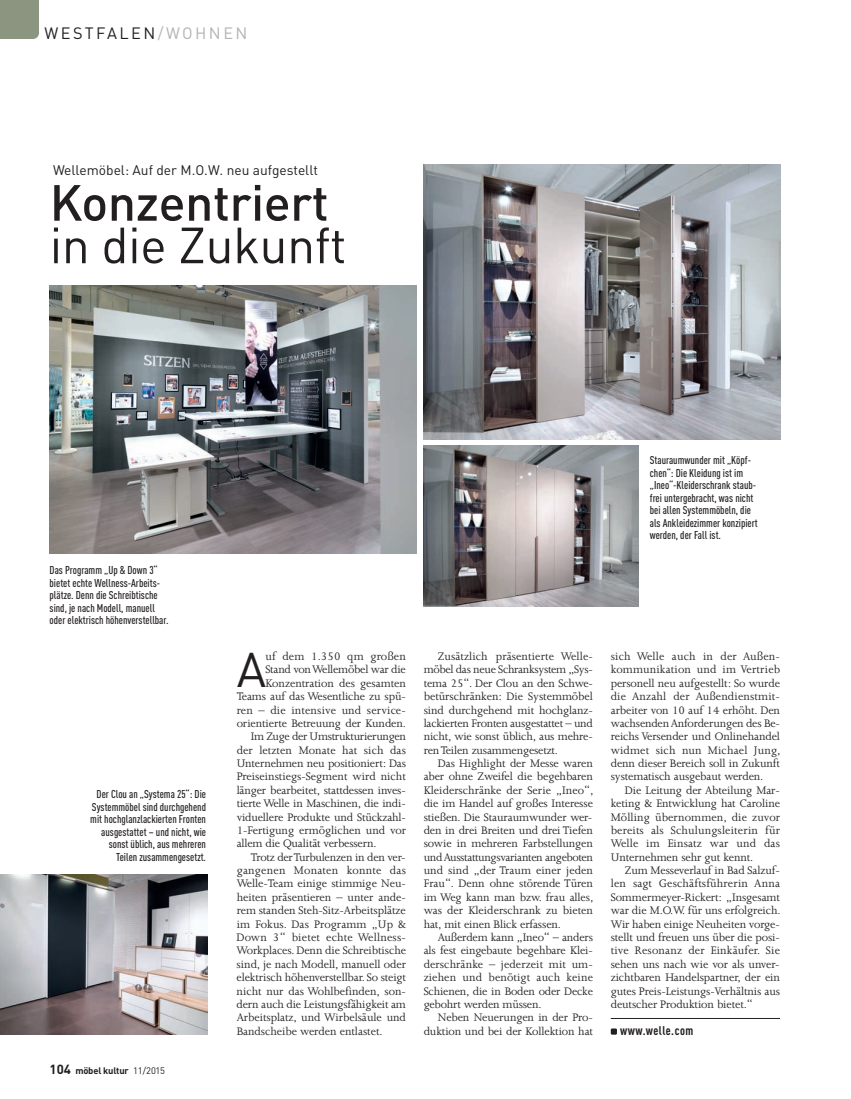
<style>
.page{position:relative;width:851px;height:1099px;background:#fff}
.page>*{position:absolute;margin:0;border:0;box-sizing:border-box;transform-origin:0 0}
.t1{font:500 50px "DIN Pro";letter-spacing:-.01em;color:#231f20}
.t2{font:50px "DIN Pro";letter-spacing:-.01em;color:#231f20}
.t3{font:48px "DIN Pro";color:#231f20}
.t4{font:16.25px "DIN Pro";letter-spacing:.15em;color:#231f20}
.t5{font:13.75px "DIN Pro";color:#231f20}
.t6{font:12.5px/13.4px "Joanna";letter-spacing:-.01em;color:#231f20;text-align:justify}
.t7{font:12.5px "Joanna";letter-spacing:.015em;color:#231f20}
.t8{font:12.5px "Joanna";letter-spacing:.01em;color:#231f20}
.t9{font:12.5px "Joanna";letter-spacing:-.03em;color:#231f20}
.t10{font:700 condensed 12.5px "DIN Pro";letter-spacing:.04em;color:#231f20}
.t11{font:500 condensed 11.25px/12.5px "DIN Pro";color:#231f20}
.t12{font:700 9.38px "DIN Pro";letter-spacing:-.02em;color:#231f20}
.s1{color:#b2b3b7}
.s2{font-size:13.12px}
.s3{font-weight:400}
</style>
<div class="page">
<img style="left:50px;top:285px;width:366px;height:268px">
<img style="left:423px;top:446px;width:215px;height:160px">
<img style="left:423px;top:165px;width:357px;height:274px">
<div style="left:0;top:0;width:39px;height:39px;background:#8b9580"></div>
<hr style="left:610px;top:1018px;width:170px;height:1px;background:#231f20">
<div style="left:610px;top:1028px;width:7px;height:6px;background:#231f20"></div>
<img style="left:0;top:874px;width:207px;height:160px">
<h3 class="t4" style="left:44px;top:27px;width:204px">WESTFALEN<span class="s1">/WOHNEN</span></h3>
<p class="t5" style="left:53px;top:165px;width:266px">Wellemöbel: Auf der M.O.W. neu aufgestellt</p>
<h1 class="t1" style="left:50px;top:185px;width:280px">Konzentriert</h1>
<h1 class="t2" style="left:50px;top:228px;width:298px">in die Zukunft</h1>
<p class="t11" style="left:50px;top:565px;width:120px">Das Programm „Up &amp; Down 3“ bietet echte Wellness-Arbeits&shy;plätze. Denn die Schreibtische sind, je nach Modell, manuell oder elektrisch höhenverstellbar.</p>
<p class="t11" style="left:90px;top:789px;width:117px;text-align:right">Der Clou an „Systema 25“: Die<br>Systemmöbel sind durchgehend mit hochglanzlackierten Fronten ausgestattet – und nicht, wie sonst üblich, aus mehreren<br>Teilen zusammengesetzt.</p>
<p class="t12" style="left:50px;top:1066px;width:117px"><span class="s2">104</span> möbel kultur <span class="s3">11/2015</span></p>
<p class="t11" style="left:649px;top:455px;width:109px">Stauraumwunder mit „Köpf&shy;chen“: Die Kleidung ist im „Ineo“-Kleiderschrank staub&shy;frei untergebracht, was nicht bei allen Systemmöbeln, die als Ankleidezimmer konzipiert werden, der Fall ist.</p>
<h2 class="t3" style="left:237px;top:652px;width:31px">A</h2>
<p class="t8" style="left:265px;top:651px;width:142px">uf dem 1.350 qm großen</p>
<p class="t6" style="left:265px;top:664px;width:142px">Stand von Wellemöbel war die</p>
<p class="t6" style="left:265px;top:677px;width:142px">Konzentration des gesamten</p>
<p class="t6" style="left:237px;top:690px;width:171px">Teams auf das Wesentliche zu spü-</p>
<p class="t8" style="left:237px;top:705px;width:171px">ren – die intensive und service -</p>
<p class="t6" style="left:237px;top:717px;width:171px">orientierte Betreuung der Kunden.</p>
<p class="t9" style="left:251px;top:731px;width:157px">Im Zuge der Umstrukturierungen</p>
<p class="t6" style="left:237px;top:744px;width:171px">der letzten Monate hat sich das</p>
<p class="t6" style="left:237px;top:757px;width:171px">Unternehmen neu positioniert: Das</p>
<p class="t6" style="left:237px;top:771px;width:171px">Preiseinstiegs-Segment wird nicht</p>
<p class="t6" style="left:237px;top:784px;width:170px">länger bearbeitet, stattdessen inves-</p>
<p class="t6" style="left:237px;top:797px;width:170px">tierte Welle in Maschinen, die indi-</p>
<p class="t6" style="left:237px;top:811px;width:171px">viduellere Produkte und Stückzahl-</p>
<p class="t6" style="left:237px;top:824px;width:171px">1-Fertigung ermöglichen und vor</p>
<p class="t6" style="left:237px;top:837px;width:141px">allem die Qualität verbessern.</p>
<p class="t6" style="left:251px;top:851px;width:156px">Trotz der Turbulenzen in den ver-</p>
<p class="t7" style="left:237px;top:865px;width:171px">gangenen Monaten konnte das</p>
<p class="t6" style="left:237px;top:878px;width:171px">Welle-Team einige stimmige Neu-</p>
<p class="t6" style="left:237px;top:891px;width:171px">heiten präsentieren – unter ande-</p>
<p class="t6" style="left:237px;top:904px;width:171px">rem standen Steh-Sitz-Arbeitsplätze</p>
<p class="t6" style="left:237px;top:918px;width:171px">im Fokus. Das Programm „Up &amp;</p>
<p class="t7" style="left:236px;top:932px;width:171px">Down 3“ bietet echte Wellness-</p>
<p class="t6" style="left:236px;top:944px;width:171px">Workplaces. Denn die Schreibtische</p>
<p class="t6" style="left:236px;top:958px;width:171px">sind, je nach Modell, manuell oder</p>
<p class="t6" style="left:236px;top:971px;width:171px">elektrisch höhenverstellbar. So steigt</p>
<p class="t6" style="left:236px;top:985px;width:171px">nicht nur das Wohlbefinden, son-</p>
<p class="t6" style="left:236px;top:998px;width:171px">dern auch die Leistungsfähigkeit am</p>
<p class="t6" style="left:237px;top:1011px;width:171px">Arbeitsplatz, und Wirbelsäule und</p>
<p class="t6" style="left:237px;top:1025px;width:147px">Bandscheibe werden entlastet.</p>
<p class="t6" style="left:423px;top:650px;width:171px;text-indent:14px">Zusätzlich präsentierte Welle - möbel das neue Schranksystem „Sys - tema 25“. Der Clou an den Schwe&shy;betürschränken: Die Systemmöbel sind durchgehend mit hochglanz - lackierten Fronten ausgestattet – und nicht, wie sonst üblich, aus mehre&shy;ren Teilen zusammengesetzt.</p>
<p class="t6" style="left:423px;top:757px;width:171px;text-indent:14px">Das Highlight der Messe waren aber ohne Zweifel die begehbaren Kleiderschränke der Serie „Ineo“, die im Handel auf großes Interesse stießen. Die Stauraumwunder wer&shy;den in drei Breiten und drei Tiefen sowie in mehreren Farbstellungen und Ausstattungsvarianten angeboten und sind „der Traum einer jeden Frau“. Denn ohne störende Türen im Weg kann man bzw. frau alles, was der Kleiderschrank zu bieten hat, mit einen Blick erfassen.</p>
<p class="t6" style="left:423px;top:931px;width:171px;text-indent:14px">Außerdem kann „Ineo“ – anders als fest eingebaute begehbare Klei&shy;derschränke – jederzeit mit um - ziehen und benötigt auch keine Schienen, die in Boden oder Decke gebohrt werden müssen.</p>
<p class="t6" style="left:423px;top:1011px;width:171px;text-align:right">Neben Neuerungen in der Pro&shy;duktion und bei der Kollektion hat</p>
<p class="t6" style="left:610px;top:650px;width:171px">sich Welle auch in der Außen - kommunikation und im Vertrieb personell neu aufgestellt: So wurde die Anzahl der Außendienstmit - arbeiter von 10 auf 14 erhöht. Den wachsenden Anforderungen des Be&shy;reichs Versender und Onlinehandel widmet sich nun Michael Jung, denn dieser Bereich soll in Zukunft systematisch ausgebaut werden.</p>
<p class="t6" style="left:610px;top:784px;width:171px;text-indent:14px">Die Leitung der Abteilung Mar&shy;keting &amp; Entwicklung hat Caroline Mölling übernommen, die zuvor bereits als Schulungsleiterin für Welle im Einsatz war und das Unternehmen sehr gut kennt.</p>
<p class="t6" style="left:610px;top:864px;width:171px;text-indent:14px">Zum Messeverlauf in Bad Salzuf&shy;len sagt Geschäftsführerin Anna Sommermeyer-Rickert: „Insgesamt war die M.O.W. für uns erfolgreich.<br>Wir haben einige Neuheiten vorge&shy;stellt und freuen uns über die posi&shy;tive Resonanz der Einkäufer. Sie sehen uns nach wie vor als unver&shy;zichtbaren Handelspartner, der ein gutes Preis-Leistungs-Verhältnis aus deutscher Produktion bietet.“</p>
<p class="t10" style="left:620px;top:1025px;width:75px">www.welle.com</p>
</div>
